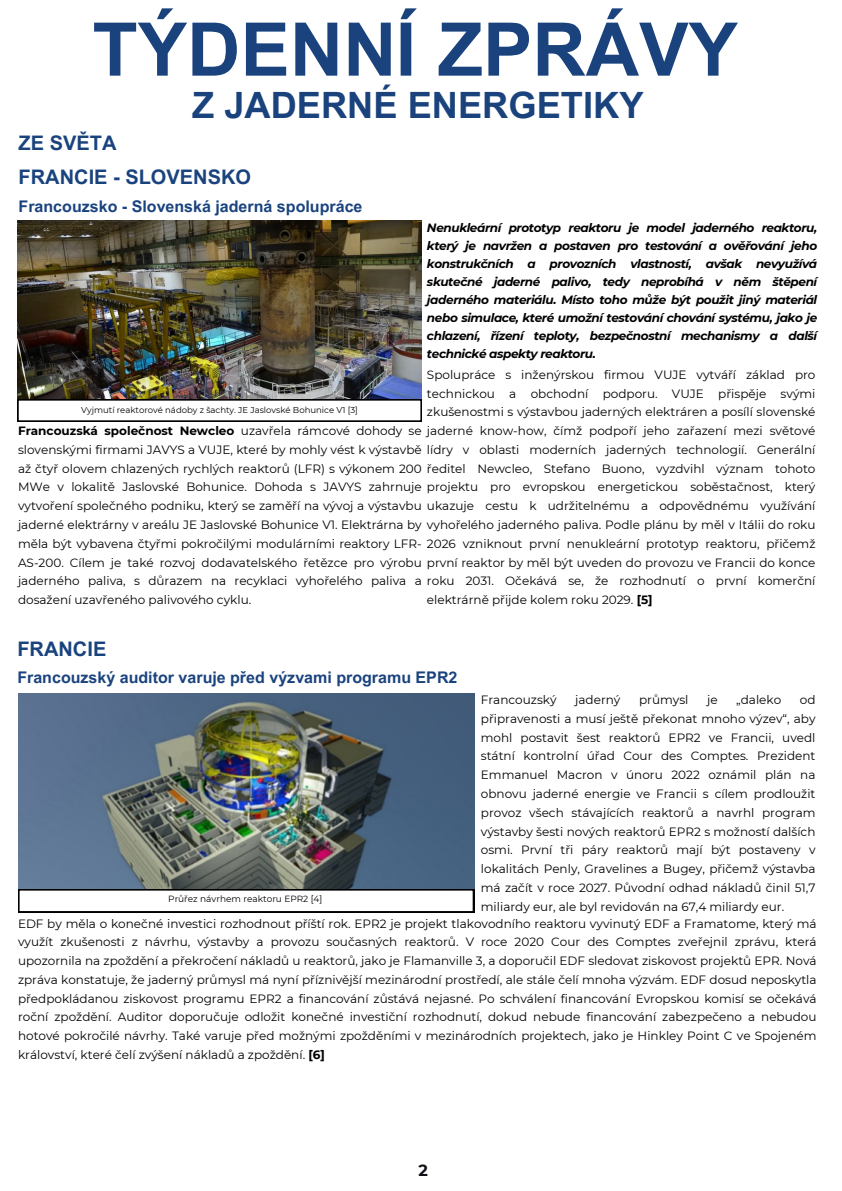
<style>
.page{position:relative;width:842px;height:1191px;background:#fff}
.page>*{position:absolute;margin:0;border:0;box-sizing:border-box;transform-origin:0 0}
.t1{font:700 74px "Arial MT Pro";color:#1a437e}
.t2{font:700 36.3px "Arial MT Pro";color:#1a437e}
.t3{font:700 20px "Arial MT Pro";color:#1a437e}
.t4{font:700 16px "Arial MT Pro";color:#1a437e}
.t5{font:700 16px "Montserrat";color:#121016}
.t6{font:12px/18.8px "Montserrat";color:#000;text-align:justify}
.t7{font:italic 700 12px/18px "Montserrat";letter-spacing:-.03em;color:#000;text-align:justify}
.t8{font:9px "Montserrat";color:#000}
.t9{font:8.5px "Montserrat";color:#000}
.s1{font-weight:700}
</style>
<div class="page">
<img style="left:17px;top:220px;width:404px;height:179px">
<img style="left:18px;top:693px;width:456px;height:196px">
<div style="left:17px;top:399px;width:405px;height:23px;background:#000"></div>
<svg style="left:18px;top:400px;width:403px;height:21px;background:#eee"></svg>
<svg style="left:18px;top:889px;width:456px;height:23px"></svg>
<h3 class="t1" style="left:93px;top:22px;width:647px">TÝDENNÍ ZPRÁVY</h3>
<h6 class="t3" style="left:19px;top:136px;width:99px">ZE SVĚTA</h6>
<p class="t2" style="left:192px;top:91px;width:453px">Z JADERNÉ ENERGETIKY</p>
<h4 class="t3" style="left:19px;top:170px;width:234px">FRANCIE - SLOVENSKO</h4>
<h6 class="t4" style="left:19px;top:200px;width:345px">Francouzsko - Slovenská jaderná spolupráce</h6>
<h6 class="t7" style="left:427px;top:218px;width:392px">Nenukleární prototyp reaktoru je model jaderného reaktoru, který je navržen a postaven pro testování a ověřování jeho konstrukčních a provozních vlastností, avšak nevyužívá skutečné jaderné palivo, tedy neprobíhá v něm štěpení jaderného materiálu. Místo toho může být použit jiný materiál nebo simulace, které umožní testování chování systému, jako je chlazení, řízení teploty, bezpečnostní mechanismy a další technické aspekty reaktoru.</h6>
<h3 class="t6" style="left:427px;top:365px;width:390px">Spolupráce s inženýrskou firmou VUJE vytváří základ pro</h3>
<h3 class="t6" style="left:427px;top:384px;width:390px">technickou a obchodní podporu. VUJE přispěje svými</h3>
<h3 class="t6" style="left:427px;top:402px;width:390px">zkušenostmi s výstavbou jaderných elektráren a posílí slovenské</h3>
<h3 class="t6" style="left:18px;top:421px;width:799px"><span class="s1">Francouzská společnost Newcleo</span> uzavřela rámcové dohody se jaderné know-how, čímž podpoří jeho zařazení mezi světové</h3>
<h3 class="t6" style="left:18px;top:440px;width:799px">slovenskými firmami JAVYS a VUJE, které by mohly vést k výstavbě lídry v oblasti moderních jaderných technologií. Generální</h3>
<h3 class="t6" style="left:18px;top:459px;width:799px">až čtyř olovem chlazených rychlých reaktorů (LFR) s výkonem 200 ředitel Newcleo, Stefano Buono, vyzdvihl význam tohoto</h3>
<h3 class="t6" style="left:18px;top:477px;width:799px">MWe v lokalitě Jaslovské Bohunice. Dohoda s JAVYS zahrnuje projektu pro evropskou energetickou soběstačnost, který</h3>
<h3 class="t6" style="left:18px;top:496px;width:799px">vytvoření společného podniku, který se zaměří na vývoj a výstavbu ukazuje cestu k udržitelnému a odpovědnému využívání</h3>
<h3 class="t6" style="left:18px;top:515px;width:799px">jaderné elektrárny v areálu JE Jaslovské Bohunice V1. Elektrárna by vyhořelého jaderného paliva. Podle plánu by měl v Itálii do roku</h3>
<h3 class="t6" style="left:18px;top:534px;width:799px">měla být vybavena čtyřmi pokročilými modulárními reaktory LFR- 2026 vzniknout první nenukleární prototyp reaktoru, přičemž</h3>
<h3 class="t6" style="left:18px;top:552px;width:799px">AS-200. Cílem je také rozvoj dodavatelského řetězce pro výrobu první reaktor by měl být uveden do provozu ve Francii do konce</h3>
<h3 class="t6" style="left:18px;top:571px;width:799px">jaderného paliva, s důrazem na recyklaci vyhořelého paliva a roku 2031. Očekává se, že rozhodnutí o první komerční</h3>
<h3 class="t6" style="left:427px;top:590px;width:227px">elektrárně přijde kolem roku 2029. <span class="s1">[5]</span></h3>
<p class="t9" style="left:81px;top:404px;width:278px">Vyjmutí reaktorové nádoby z šachty. JE Jaslovské Bohunice V1 [3]</p>
<p class="t6" style="left:18px;top:590px;width:235px">dosažení uzavřeného palivového cyklu.</p>
<h3 class="t3" style="left:17px;top:641px;width:91px">FRANCIE</h3>
<h4 class="t4" style="left:17px;top:671px;width:442px">Francouzský auditor varuje před výzvami programu EPR2</h4>
<p class="t8" style="left:168px;top:892px;width:156px">Průřez návrhem reaktoru EPR2 [4]</p>
<h6 class="t6" style="left:481px;top:690px;width:77px">Francouzský</h6>
<h6 class="t6" style="left:575px;top:690px;width:47px">jaderný</h6>
<h6 class="t6" style="left:639px;top:690px;width:51px">průmysl</h6>
<h6 class="t6" style="left:707px;top:690px;width:12px">je</h6>
<h6 class="t6" style="left:736px;top:690px;width:47px">„daleko</h6>
<h6 class="t6" style="left:481px;top:690px;width:336px;text-indent:319px">od připravenosti a musí ještě překonat mnoho výzev“, aby mohl postavit šest reaktorů EPR2 ve Francii, uvedl státní kontrolní úřad Cour des Comptes. Prezident Emmanuel Macron v únoru 2022 oznámil plán na obnovu jaderné energie ve Francii s cílem prodloužit provoz všech stávajících reaktorů a navrhl program výstavby šesti nových reaktorů EPR2 s možností dalších osmi. První tři páry reaktorů mají být postaveny v lokalitách Penly, Gravelines a Bugey, přičemž výstavba má začít v roce 2027. Původní odhad nákladů činil 51,7 miliardy eur, ale byl revidován na 67,4 miliardy eur.</h6>
<p class="t6" style="left:18px;top:913px;width:800px">EDF by měla o konečné investici rozhodnout příští rok. EPR2 je projekt tlakovodního reaktoru vyvinutý EDF a Framatome, který má využít zkušenosti z návrhu, výstavby a provozu současných reaktorů. V roce 2020 Cour des Comptes zveřejnil zprávu, která upozornila na zpoždění a překročení nákladů u reaktorů, jako je Flamanville 3, a doporučil EDF sledovat ziskovost projektů EPR. Nová zpráva konstatuje, že jaderný průmysl má nyní příznivější mezinárodní prostředí, ale stále čelí mnoha výzvám. EDF dosud neposkytla předpokládanou ziskovost programu EPR2 a financování zůstává nejasné. Po schválení financování Evropskou komisí se očekává roční zpoždění. Auditor doporučuje odložit konečné investiční rozhodnutí, dokud nebude financování zabezpečeno a nebudou hotové pokročilé návrhy. Také varuje před možnými zpožděními v mezinárodních projektech, jako je Hinkley Point C ve Spojeném království, které čelí zvýšení nákladů a zpoždění. <span class="s1">[6]</span></p>
<h5 class="t5" style="left:418px;top:1160px;width:11px">2</h5>
</div>
